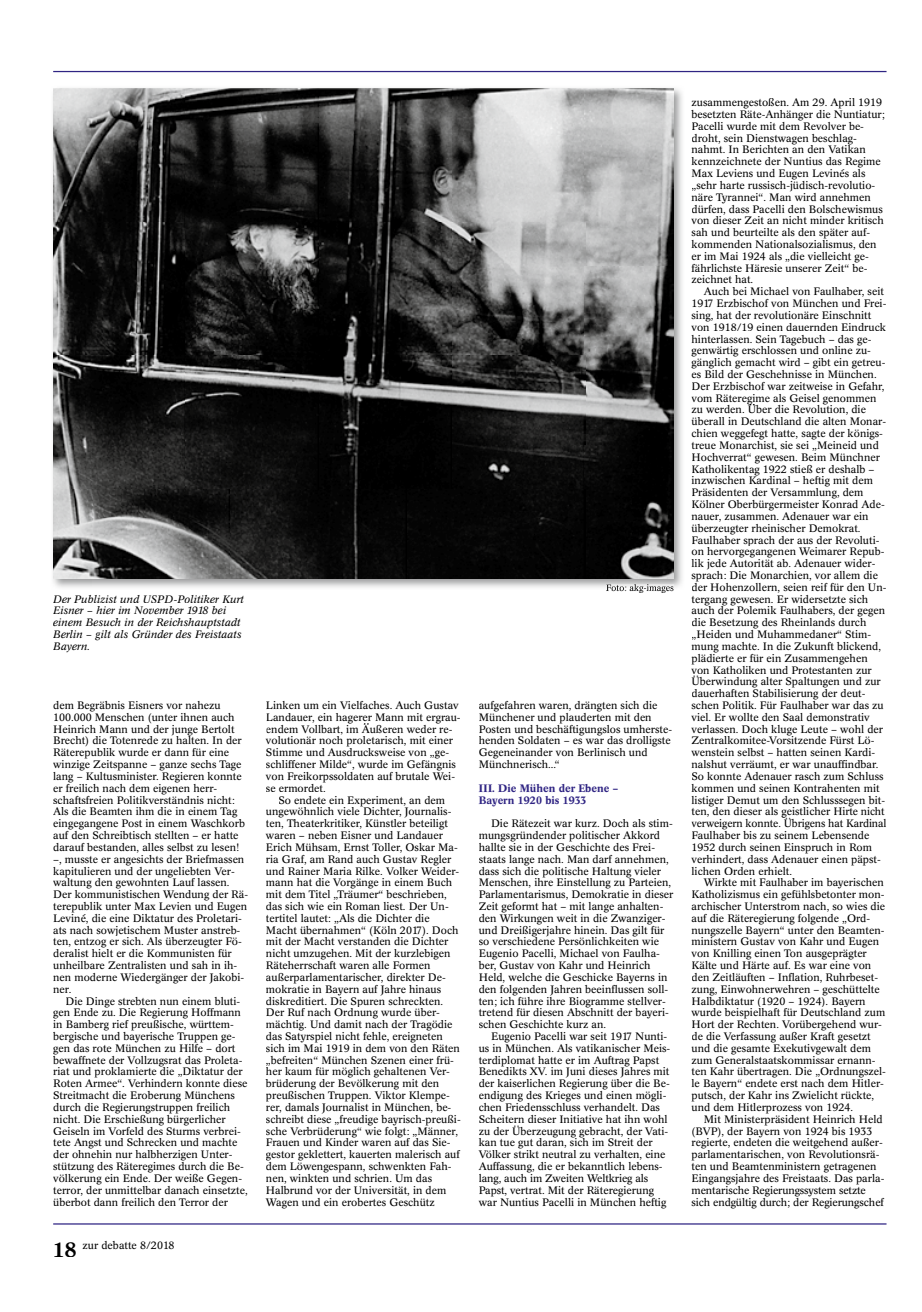
<style>
.page{position:relative;width:922px;height:1312px;background:#fff}
.page>*{position:absolute;margin:0;border:0;box-sizing:border-box;transform-origin:0 0}
.t1{font:10.62px/11.9px "Concorde BE";color:#000}
.t2{font:italic 10.62px/11.9px "Concorde BE";color:#000}
.t3{font:500 10.62px/11.9px "Concorde BE";color:#2f2483}
.t4{font:8.75px "Concorde BE";color:#000}
.s1{font-weight:500;font-size:20.62px}
</style>
<div class="page">
<hr style="left:53px;top:1222px;width:833px;height:2px;background:#2f2483">
<hr style="left:53px;top:71px;width:833px;height:1px;background:#2f2483">
<hr style="left:266px;top:723px;width:186px;height:1px;background:#000">
<hr style="left:691px;top:404px;width:174px;height:1px;background:#000">
<hr style="left:691px;top:817px;width:139px;height:1px;background:#000">
<img style="left:53px;top:88px;width:629px;height:39px">
<img style="left:53px;top:579px;width:39px;height:9px">
<img style="left:642px;top:127px;width:40px;height:462px">
<img style="left:53px;top:89px;width:620px;height:490px">
<img style="left:606px;top:584px;width:67px;height:5px">
<p class="t2" style="left:53px;top:593px;width:192px">Der Publizist und USPD-Politiker Kurt<br>Eisner – hier im November 1918 bei einem Besuch in der Reichshauptstadt<br>Berlin – gilt als Gründer des Freistaats<br>Bayern.</p>
<p class="t1" style="left:53px;top:699px;width:196px">dem Begräbnis Eisners vor nahezu 100.000 Menschen (unter ihnen auch Heinrich Mann und der junge Bertolt Brecht) die Totenrede zu halten. In der Räterepublik wurde er dann für eine winzige Zeitspanne – ganze sechs Tage lang – Kultusminister. Regieren konnte er freilich nach dem eigenen herr&shy;schaftsfreien Politikverständnis nicht:<br>Als die Beamten ihm die in einem Tag eingegangene Post in einem Waschkorb auf den Schreibtisch stellten – er hatte darauf bestanden, alles selbst zu lesen! –, musste er angesichts der Briefmassen kapitulieren und der ungeliebten Ver&shy;waltung den gewohnten Lauf lassen.<br>Der kommunistischen Wendung der Rä&shy;terepublik unter Max Levien und Eugen Leviné, die eine Diktatur des Proletari&shy;ats nach sowjetischem Muster anstreb&shy;ten, entzog er sich. Als überzeugter Fö&shy;deralist hielt er die Kommunisten für unheilbare Zentralisten und sah in ih&shy;nen moderne Wiedergänger der Jakobi&shy;ner.</p>
<p class="t1" style="left:53px;top:994px;width:196px;text-indent:12px">Die Dinge strebten nun einem bluti&shy;gen Ende zu. Die Regierung Hoffmann in Bamberg rief preußische, württem&shy;bergische und bayerische Truppen ge&shy;gen das rote München zu Hilfe – dort bewaffnete der Vollzugsrat das Proleta&shy;riat und proklamierte die „Diktatur der Roten Armee“. Verhindern konnte diese Streitmacht die Eroberung Münchens durch die Regierungstruppen freilich nicht. Die Erschießung bürgerlicher Geiseln im Vorfeld des Sturms verbrei&shy;tete Angst und Schrecken und machte der ohnehin nur halbherzigen Unter&shy;stützung des Räteregimes durch die Be&shy;völkerung ein Ende. Der weiße Gegen&shy;terror, der unmittelbar danach einsetzte, überbot dann freilich den Terror der</p>
<p class="t1" style="left:53px;top:1239px;width:123px"><span class="s1">18</span> zur debatte 8/2018</p>
<p class="t1" style="left:266px;top:699px;width:196px">Linken um ein Vielfaches. Auch Gustav Landauer, ein hagerer Mann mit ergrau&shy;endem Vollbart, im Äußeren weder re&shy;volutionär noch proletarisch, mit einer Stimme und Ausdrucksweise von „ge&shy;schliffener Milde“, wurde im Gefängnis von Freikorpssoldaten auf brutale Wei&shy;se ermordet.</p>
<p class="t1" style="left:266px;top:794px;width:196px;text-indent:12px">So endete ein Experiment, an dem ungewöhnlich viele Dichter, Journalis&shy;ten, Theaterkritiker, Künstler beteiligt waren – neben Eisner und Landauer Erich Mühsam, Ernst Toller, Oskar Ma&shy;ria Graf, am Rand auch Gustav Regler und Rainer Maria Rilke. Volker Weider&shy;mann hat die Vorgänge in einem Buch mit dem Titel „Träumer“ beschrieben, das sich wie ein Roman liest. Der Un&shy;tertitel lautet: „Als die Dichter die Macht übernahmen“ (Köln 2017). Doch mit der Macht verstanden die Dichter nicht umzugehen. Mit der kurzlebigen Räteherrschaft waren alle Formen außerparlamentarischer, direkter De&shy;mokratie in Bayern auf Jahre hinaus diskreditiert. Die Spuren schreckten.<br>Der Ruf nach Ordnung wurde über&shy;mächtig. Und damit nach der Tragödie das Satyrspiel nicht fehle, ereigneten sich im Mai 1919 in dem von den Räten „befreiten“ München Szenen einer frü&shy;her kaum für möglich gehaltenen Ver&shy;brüderung der Bevölkerung mit den preußischen Truppen. Viktor Klempe&shy;rer, damals Journalist in München, be&shy;schreibt diese „freudige bayrisch-preußi&shy;sche Verbrüderung“ wie folgt: „Männer, Frauen und Kinder waren auf das Sie&shy;gestor geklettert, kauerten malerisch auf dem Löwengespann, schwenkten Fah&shy;nen, winkten und schrien. Um das Halbrund vor der Universität, in dem Wagen und ein erobertes Geschütz</p>
<p class="t4" style="left:605px;top:582px;width:69px">Foto: akg-images</p>
<p class="t1" style="left:478px;top:699px;width:195px">aufgefahren waren, drängten sich die Münchener und plauderten mit den Posten und beschäftigungslos umherste&shy;henden Soldaten – es war das drolligste Gegeneinander von Berlinisch und Münchnerisch...“</p>
<p class="t3" style="left:478px;top:782px;width:141px">III. Die Mühen der Ebene –<br>Bayern 1920 bis 1933</p>
<p class="t1" style="left:478px;top:817px;width:196px;text-indent:12px">Die Rätezeit war kurz. Doch als stim&shy;mungsgründender politischer Akkord hallte sie in der Geschichte des Frei&shy;staats lange nach. Man darf annehmen, dass sich die politische Haltung vieler Menschen, ihre Einstellung zu Parteien, Parlamentarismus, Demokratie in dieser Zeit geformt hat – mit lange anhalten&shy;den Wirkungen weit in die Zwanziger&shy;und Dreißigerjahre hinein. Das gilt für so verschiedene Persönlichkeiten wie Eugenio Pacelli, Michael von Faulha&shy;ber, Gustav von Kahr und Heinrich Held, welche die Geschicke Bayerns in den folgenden Jahren beeinflussen soll&shy;ten; ich führe ihre Biogramme stellver&shy;tretend für diesen Abschnitt der bayeri&shy;schen Geschichte kurz an.</p>
<p class="t1" style="left:478px;top:1030px;width:193px;text-indent:12px">Eugenio Pacelli war seit 1917 Nunti&shy;us in München. Als vatikanischer Meis&shy;terdiplomat hatte er im Auftrag Papst Benedikts XV. im Juni dieses Jahres mit der kaiserlichen Regierung über die Be&shy;endigung des Krieges und einen mögli&shy;chen Friedensschluss verhandelt. Das Scheitern dieser Initiative hat ihn wohl zu der Überzeugung gebracht, der Vati&shy;kan tue gut daran, sich im Streit der Völker strikt neutral zu verhalten, eine Auffassung, die er bekanntlich lebens&shy;lang, auch im Zweiten Weltkrieg als Papst, vertrat. Mit der Räteregierung war Nuntius Pacelli in München heftig</p>
<p class="t1" style="left:691px;top:97px;width:195px">zusammengestoßen. Am 29. April 1919 besetzten Räte-Anhänger die Nuntiatur; Pacelli wurde mit dem Revolver be&shy;droht, sein Dienstwagen beschlag&shy;nahmt. In Berichten an den Vatikan kennzeichnete der Nuntius das Regime Max Leviens und Eugen Levinés als „sehr harte russisch-jüdisch-revolutio&shy;näre Tyrannei“. Man wird annehmen dürfen, dass Pacelli den Bolschewismus von dieser Zeit an nicht minder kritisch sah und beurteilte als den später auf&shy;kommenden Nationalsozialismus, den er im Mai 1924 als „die vielleicht ge&shy;fährlichste Häresie unserer Zeit“ be&shy;zeichnet hat.</p>
<p class="t1" style="left:691px;top:286px;width:196px;text-indent:12px">Auch bei Michael von Faulhaber, seit 1917 Erzbischof von München und Frei&shy;sing, hat der revolutionäre Einschnitt von 1918/19 einen dauernden Eindruck hinterlassen. Sein Tagebuch – das ge&shy;genwärtig erschlossen und online zu&shy;gänglich gemacht wird – gibt ein getreu&shy;es Bild der Geschehnisse in München.<br>Der Erzbischof war zeitweise in Gefahr, vom Räteregime als Geisel genommen zu werden. Über die Revolution, die überall in Deutschland die alten Monar&shy;chien weggefegt hatte, sagte der königs&shy;treue Monarchist, sie sei „Meineid und Hochverrat“ gewesen. Beim Münchner Katholikentag 1922 stieß er deshalb – inzwischen Kardinal – heftig mit dem Präsidenten der Versammlung, dem Kölner Oberbürgermeister Konrad Ade&shy;nauer, zusammen. Adenauer war ein überzeugter rheinischer Demokrat.<br>Faulhaber sprach der aus der Revoluti&shy;on hervorgegangenen Weimarer Repub&shy;lik jede Autorität ab. Adenauer wider&shy;sprach: Die Monarchien, vor allem die der Hohenzollern, seien reif für den Un&shy;tergang gewesen. Er widersetzte sich auch der Polemik Faulhabers, der gegen die Besetzung des Rheinlands durch „Heiden und Muhammedaner“ Stim&shy;mung machte. In die Zukunft blickend, plädierte er für ein Zusammengehen von Katholiken und Protestanten zur Überwindung alter Spaltungen und zur dauerhaften Stabilisierung der deut&shy;schen Politik. Für Faulhaber war das zu viel. Er wollte den Saal demonstrativ verlassen. Doch kluge Leute – wohl der Zentralkomitee-Vorsitzende Fürst Lö&shy;wenstein selbst – hatten seinen Kardi&shy;nalshut verräumt, er war unauffindbar.<br>So konnte Adenauer rasch zum Schluss kommen und seinen Kontrahenten mit listiger Demut um den Schlusssegen bit&shy;ten, den dieser als geistlicher Hirte nicht verweigern konnte. Übrigens hat Kardinal Faulhaber bis zu seinem Lebensende 1952 durch seinen Einspruch in Rom verhindert, dass Adenauer einen päpst&shy;lichen Orden erhielt.</p>
<p class="t1" style="left:691px;top:876px;width:196px;text-indent:12px">Wirkte mit Faulhaber im bayerischen Katholizismus ein gefühlsbetonter mon&shy;archischer Unterstrom nach, so wies die auf die Räteregierung folgende „Ord&shy;nungszelle Bayern“ unter den Beamten&shy;ministern Gustav von Kahr und Eugen von Knilling einen Ton ausgeprägter Kälte und Härte auf. Es war eine von den Zeitläuften – Inflation, Ruhrbeset&shy;zung, Einwohnerwehren – geschüttelte Halbdiktatur (1920 – 1924). Bayern wurde beispielhaft für Deutschland zum Hort der Rechten. Vorübergehend wur&shy;de die Verfassung außer Kraft gesetzt und die gesamte Exekutivgewalt dem zum Generalstaatskommissar ernann&shy;ten Kahr übertragen. Die „Ordnungszel&shy;le Bayern“ endete erst nach dem Hitler&shy;putsch, der Kahr ins Zwielicht rückte, und dem Hitlerprozess von 1924.</p>
<p class="t1" style="left:691px;top:1112px;width:194px;text-indent:12px">Mit Ministerpräsident Heinrich Held (BVP), der Bayern von 1924 bis 1933 regierte, endeten die weitgehend außer&shy;parlamentarischen, von Revolutionsrä&shy;ten und Beamtenministern getragenen Eingangsjahre des Freistaats. Das parla&shy;mentarische Regierungssystem setzte sich endgültig durch; der Regierungschef</p>
</div>
